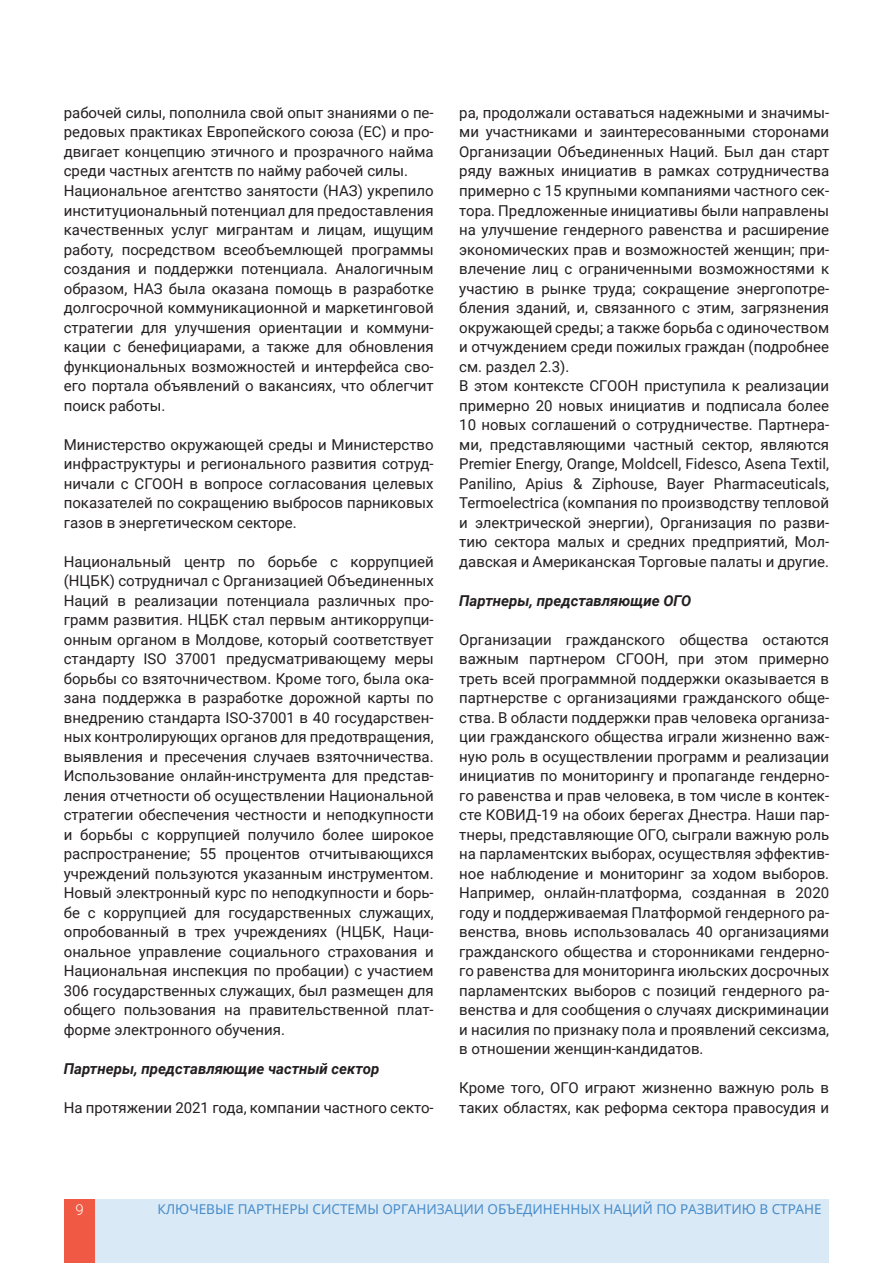
<style>
.page{position:relative;width:893px;height:1263px;background:#fff}
.page>*{position:absolute;margin:0;border:0;box-sizing:border-box;transform-origin:0 0}
.t1{font:15px/19.5px "Roboto";color:#231f20}
.t2{font:italic 700 15px "Roboto";color:#231f20}
.t3{font:300 15px "Roboto";color:#fff}
.t4{font:13.5px "Noto Sans";color:#478cca}
</style>
<div class="page">
<div style="left:64px;top:1199px;width:32px;height:64px;background:#f05943"></div>
<div style="left:96px;top:1199px;width:733px;height:64px;background:#d9e9f6"></div>
<p class="t1" style="left:64px;top:102px;width:371px">рабочей силы, пополнила свой опыт знаниями о пе&shy;редовых практиках Европейского союза (ЕС) и про&shy;двигает концепцию этичного и прозрачного найма среди частных агентств по найму рабочей силы.<br>Национальное агентство занятости (НАЗ) укрепило институциональный потенциал для предоставления качественных услуг мигрантам и лицам, ищущим работу, посредством всеобъемлющей программы создания и поддержки потенциала. Аналогичным образом, НАЗ была оказана помощь в разработке долгосрочной коммуникационной и маркетинговой стратегии для улучшения ориентации и коммуни&shy;кации с бенефициарами, а также для обновления функциональных возможностей и интерфейса сво&shy;его портала объявлений о вакансиях, что облегчит поиск работы.</p>
<p class="t1" style="left:64px;top:434px;width:371px;text-align:justify">Министерство окружающей среды и Министерство инфраструктуры и регионального развития сотруд&shy;ничали с СГООН в вопросе согласования целевых показателей по сокращению выбросов парниковых газов в энергетическом секторе.</p>
<p class="t1" style="left:64px;top:551px;width:371px;text-align:justify">Национальный центр по борьбе с коррупцией (НЦБК) сотрудничал с Организацией Объединенных Наций в реализации потенциала различных про&shy;грамм развития. НЦБК стал первым антикоррупци&shy;онным органом в Молдове, который соответствует стандарту ISO 37001 предусматривающему меры борьбы со взяточничеством. Кроме того, была ока&shy;зана поддержка в разработке дорожной карты по внедрению стандарта ISO-37001 в 40 государствен&shy;ных контролирующих органов для предотвращения, выявления и пресечения случаев взяточничества.<br>Использование онлайн-инструмента для представ&shy;ления отчетности об осуществлении Национальной стратегии обеспечения честности и неподкупности и борьбы с коррупцией получило более широкое распространение; 55 процентов отчитывающихся учреждений пользуются указанным инструментом.<br>Новый электронный курс по неподкупности и борь&shy;бе с коррупцией для государственных служащих, опробованный в трех учреждениях (НЦБК, Наци&shy;ональное управление социального страхования и Национальная инспекция по пробации) с участием 306 государственных служащих, был размещен для общего пользования на правительственной плат&shy;форме электронного обучения.</p>
<p class="t2" style="left:64px;top:1058px;width:317px">Партнеры, представляющие частный сектор</p>
<p class="t1" style="left:64px;top:1097px;width:371px">На протяжении 2021 года, компании частного секто-</p>
<p class="t1" style="left:459px;top:102px;width:371px">ра, продолжали оставаться надежными и значимы&shy;ми участниками и заинтересованными сторонами Организации Объединенных Наций. Был дан старт ряду важных инициатив в рамках сотрудничества примерно с 15 крупными компаниями частного сек&shy;тора. Предложенные инициативы были направлены на улучшение гендерного равенства и расширение экономических прав и возможностей женщин; при&shy;влечение лиц с ограниченными возможностями к участию в рынке труда; сокращение энергопотре&shy;бления зданий, и, связанного с этим, загрязнения окружающей среды; а также борьба с одиночеством и отчуждением среди пожилых граждан (подробнее см. раздел 2.3).<br>В этом контексте СГООН приступила к реализации примерно 20 новых инициатив и подписала более 10 новых соглашений о сотрудничестве. Партнера&shy;ми, представляющими частный сектор, являются Premier Energy, Orange, Moldcell, Fidesco, Asena Textil, Panilino, Apius &amp; Ziphouse, Bayer Pharmaceuticals, Termoelectrica (компания по производству тепловой и электрической энергии), Организация по разви&shy;тию сектора малых и средних предприятий, Мол&shy;давская и Американская Торговые палаты и другие.</p>
<p class="t2" style="left:459px;top:590px;width:234px">Партнеры, представляющие ОГО</p>
<p class="t1" style="left:459px;top:629px;width:371px;text-align:justify">Организации гражданского общества остаются важным партнером СГООН, при этом примерно треть всей программной поддержки оказывается в партнерстве с организациями гражданского обще&shy;ства. В области поддержки прав человека организа&shy;ции гражданского общества играли жизненно важ&shy;ную роль в осуществлении программ и реализации инициатив по мониторингу и пропаганде гендерно&shy;го равенства и прав человека, в том числе в контек&shy;сте КОВИД-19 на обоих берегах Днестра. Наши пар&shy;тнеры, представляющие ОГО, сыграли важную роль на парламентских выборах, осуществляя эффектив&shy;ное наблюдение и мониторинг за ходом выборов.<br>Например, онлайн-платформа, созданная в 2020 году и поддерживаемая Платформой гендерного ра&shy;венства, вновь использовалась 40 организациями гражданского общества и сторонниками гендерно&shy;го равенства для мониторинга июльских досрочных парламентских выборов с позиций гендерного ра&shy;венства и для сообщения о случаях дискриминации и насилия по признаку пола и проявлений сексизма, в отношении женщин-кандидатов.</p>
<p class="t1" style="left:459px;top:1077px;width:371px">Кроме того, ОГО играют жизненно важную роль в таких областях, как реформа сектора правосудия и</p>
<p class="t3" style="left:76px;top:1199px;width:10px">9</p>
<p class="t4" style="left:157px;top:1199px;width:666px">КЛЮЧЕВЫЕ ПАРТНЕРЫ СИСТЕМЫ ОРГАНИЗАЦИИ ОБЪЕДИНЕННЫХ НАЦИЙ ПО РАЗВИТИЮ В СТРАНЕ</p>
</div>
